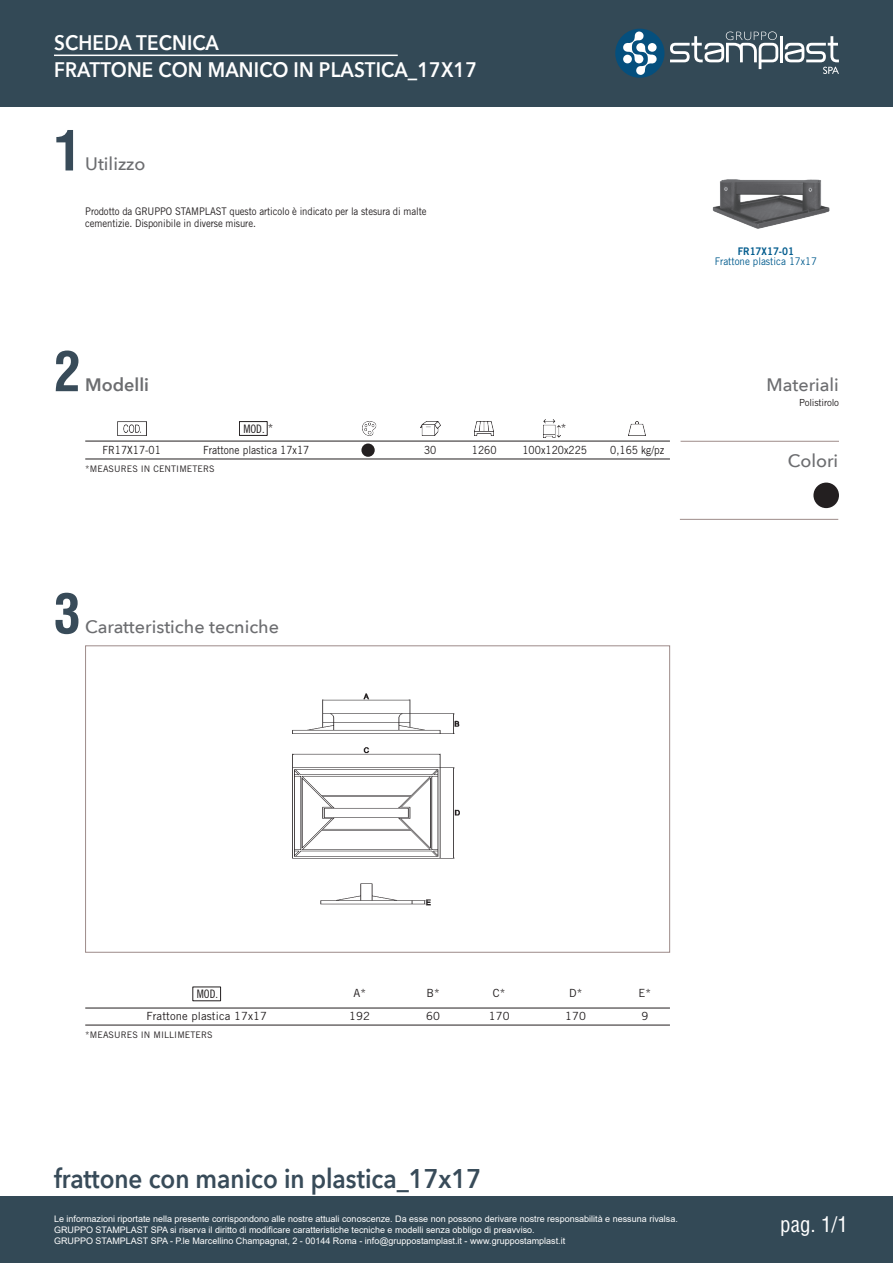
<style>
.page{position:relative;width:893px;height:1263px;background:#fff}
.page>*{position:absolute;margin:0;border:0;box-sizing:border-box;transform-origin:0 0}
.t1{font:700 condensed 54px "Helvetica CE";color:#384b59}
.t2{font:600 27px "Avenir Next";color:#384b59;scale:.9 1}
.t3{font:600 21px "Avenir Next";letter-spacing:.01em;color:#fff;scale:.9 1}
.t4{font:condensed 21px "Helvetica";color:#fff}
.t5{font:500 18px "Avenir Next";color:#6c6d70}
.t6{font:600 18px "Avenir Next";color:#6c6d70}
.t7{font:11.7px "Trade Gothic LT Std Cn 18";color:#231f20}
.Contenuto_Catalogo{font:11.25px "Trade Gothic LT Std";color:#231f20;scale:.9 1}
.Contenuto_Catalogo-2{font:11.25px "Trade Gothic LT Std";color:#231f20}
.t8{font:10.5px/12.6px "Trade Gothic LT Std";letter-spacing:-.01em;color:#231f20;scale:.91 1}
.t9{font:10.5px "Trade Gothic LT Std";color:#005b8d;scale:.93 1}
.t10{font:10.5px "Trade Gothic LT Std Bd 2";color:#005b8d;scale:.93 1}
.t11{font:9.75px "Trade Gothic LT Std";letter-spacing:-.02em;color:#231f20}
.t12{font:9px "Arial";color:#fff}
.Contenuto_Catalogo-3{font:9px "Trade Gothic LT Std";letter-spacing:.01em;color:#231f20}
.s1{font-family:"Trade Gothic LT Std";font-size:11.25px}
</style>
<div class="page">
<div style="left:0;top:1197px;width:893px;height:66px;background:#334956"></div>
<div style="left:0;top:0;width:893px;height:106px;background:#334956"></div>
<div style="left:615px;top:29px;width:49px;height:49px;background:#054f7d;border-radius:50%"></div>
<hr style="left:780px;top:36px;width:3px;height:26px;background:#fff">
<svg style="left:670px;top:31px;width:108px;height:38px"></svg>
<svg style="left:623px;top:31px;width:34px;height:44px"></svg>
<div style="left:648px;top:43px;width:9px;height:9px;background:#fff;border-radius:50%"></div>
<div style="left:623px;top:55px;width:9px;height:8px;background:#fff;border-radius:50%"></div>
<svg style="left:785px;top:36px;width:54px;height:38px"></svg>
<hr style="left:54px;top:55px;width:344px;height:1px;background:#fff">
<hr style="left:680px;top:519px;width:158px;height:1px;background:#9d8b89">
<hr style="left:681px;top:441px;width:158px;height:1px;background:#9d8b89">
<div style="left:813px;top:483px;width:26px;height:25px;background:#231f20;border-radius:50%"></div>
<hr style="left:85px;top:441px;width:585px;height:1px;background:#231f20">
<hr style="left:85px;top:459px;width:585px;height:1px;background:#231f20">
<hr style="left:85px;top:1008px;width:585px;height:1px;background:#231f20">
<hr style="left:85px;top:1025px;width:585px;height:1px;background:#231f20">
<img style="left:712px;top:179px;width:118px;height:50px">
<img style="left:117px;top:421px;width:29px;height:15px">
<div style="left:239px;top:421px;width:29px;height:15px;border:1px solid #231f20"></div>
<img style="left:362px;top:421px;width:14px;height:15px">
<img style="left:420px;top:421px;width:20px;height:15px">
<img style="left:475px;top:421px;width:19px;height:15px">
<img style="left:543px;top:420px;width:18px;height:17px">
<img style="left:629px;top:421px;width:17px;height:15px">
<div style="left:361px;top:443px;width:14px;height:14px;background:#231f20;border-radius:50%"></div>
<img style="left:292px;top:693px;width:168px;height:166px">
<img style="left:320px;top:883px;width:111px;height:23px">
<p class="t3" style="left:54px;top:24px;width:185px">SCHEDA TECNICA</p>
<p class="t3" style="left:54px;top:51px;width:471px">FRATTONE CON MANICO IN PLASTICA_17X17</p>
<p class="t1" style="left:54px;top:117px;width:28px">1</p>
<p class="t5" style="left:85px;top:149px;width:62px">Utilizzo</p>
<p class="t8" style="left:85px;top:204px;width:377px">Prodotto da GRUPPO STAMPLAST questo articolo è indicato per la stesura di malte cementizie. Disponibile in diverse misure.</p>
<p class="t1" style="left:54px;top:338px;width:28px">2</p>
<p class="t6" style="left:85px;top:369px;width:65px">Modelli</p>
<p class="t7" style="left:243px;top:422px;width:32px">MOD. <span class="s1">*</span></p>
<p class="Contenuto_Catalogo-2" style="left:561px;top:421px;width:7px">*</p>
<p class="Contenuto_Catalogo" style="left:103px;top:443px;width:67px">FR17X17-01</p>
<p class="Contenuto_Catalogo" style="left:203px;top:443px;width:120px">Frattone plastica 17x17</p>
<p class="Contenuto_Catalogo" style="left:424px;top:443px;width:15px">30</p>
<p class="Contenuto_Catalogo" style="left:472px;top:443px;width:29px">1260</p>
<p class="Contenuto_Catalogo" style="left:522px;top:443px;width:73px">100x120x225</p>
<p class="Contenuto_Catalogo" style="left:610px;top:443px;width:61px">0,165 kg/pz</p>
<p class="Contenuto_Catalogo-3" style="left:85px;top:464px;width:131px">*MEASURES IN CENTIMETERS</p>
<p class="t1" style="left:54px;top:580px;width:28px">3</p>
<p class="t5" style="left:85px;top:612px;width:195px">Caratteristiche tecniche</p>
<p class="t10" style="left:738px;top:244px;width:62px">FR17X17-01</p>
<p class="t9" style="left:715px;top:255px;width:112px">Frattone plastica 17x17</p>
<p class="t5" style="left:767px;top:370px;width:74px">Materiali</p>
<p class="t11" style="left:799px;top:397px;width:41px">Polistirolo</p>
<p class="t5" style="left:788px;top:445px;width:52px">Colori</p>
<p class="t7" style="left:197px;top:987px;width:23px">MOD.</p>
<p class="Contenuto_Catalogo-2" style="left:353px;top:986px;width:14px">A*</p>
<p class="Contenuto_Catalogo-2" style="left:427px;top:986px;width:15px">B*</p>
<p class="Contenuto_Catalogo-2" style="left:493px;top:986px;width:14px">C*</p>
<p class="Contenuto_Catalogo-2" style="left:569px;top:986px;width:15px">D*</p>
<p class="Contenuto_Catalogo-2" style="left:638px;top:986px;width:14px">E*</p>
<p class="Contenuto_Catalogo-2" style="left:146px;top:1009px;width:122px">Frattone plastica 17x17</p>
<p class="Contenuto_Catalogo-2" style="left:349px;top:1009px;width:22px">192</p>
<p class="Contenuto_Catalogo-2" style="left:426px;top:1009px;width:15px">60</p>
<p class="Contenuto_Catalogo-2" style="left:489px;top:1009px;width:22px">170</p>
<p class="Contenuto_Catalogo-2" style="left:565px;top:1009px;width:22px">170</p>
<p class="Contenuto_Catalogo-2" style="left:641px;top:1009px;width:8px">9</p>
<p class="Contenuto_Catalogo-3" style="left:85px;top:1029px;width:129px">*MEASURES IN MILLIMETERS</p>
<p class="t2" style="left:54px;top:1155px;width:476px">frattone con manico in plastica_17x17</p>
<p class="t12" style="left:54px;top:1213px;width:625px">Le informazioni riportate nella presente corrispondono alle nostre attuali conoscenze. Da esse non possono derivare nostre responsabilità e nessuna rivalsa.</p>
<p class="t12" style="left:54px;top:1224px;width:482px">GRUPPO STAMPLAST SPA si riserva il diritto di modificare caratteristiche tecniche e modelli senza obbligo di preavviso.</p>
<p class="t12" style="left:54px;top:1235px;width:513px">GRUPPO STAMPLAST SPA - P.le Marcellino Champagnat, 2 - 00144 Roma - info@gruppostamplast.it - www.gruppostamplast.it</p>
<p class="t4" style="left:780px;top:1211px;width:69px">pag. 1/1</p>
</div>
